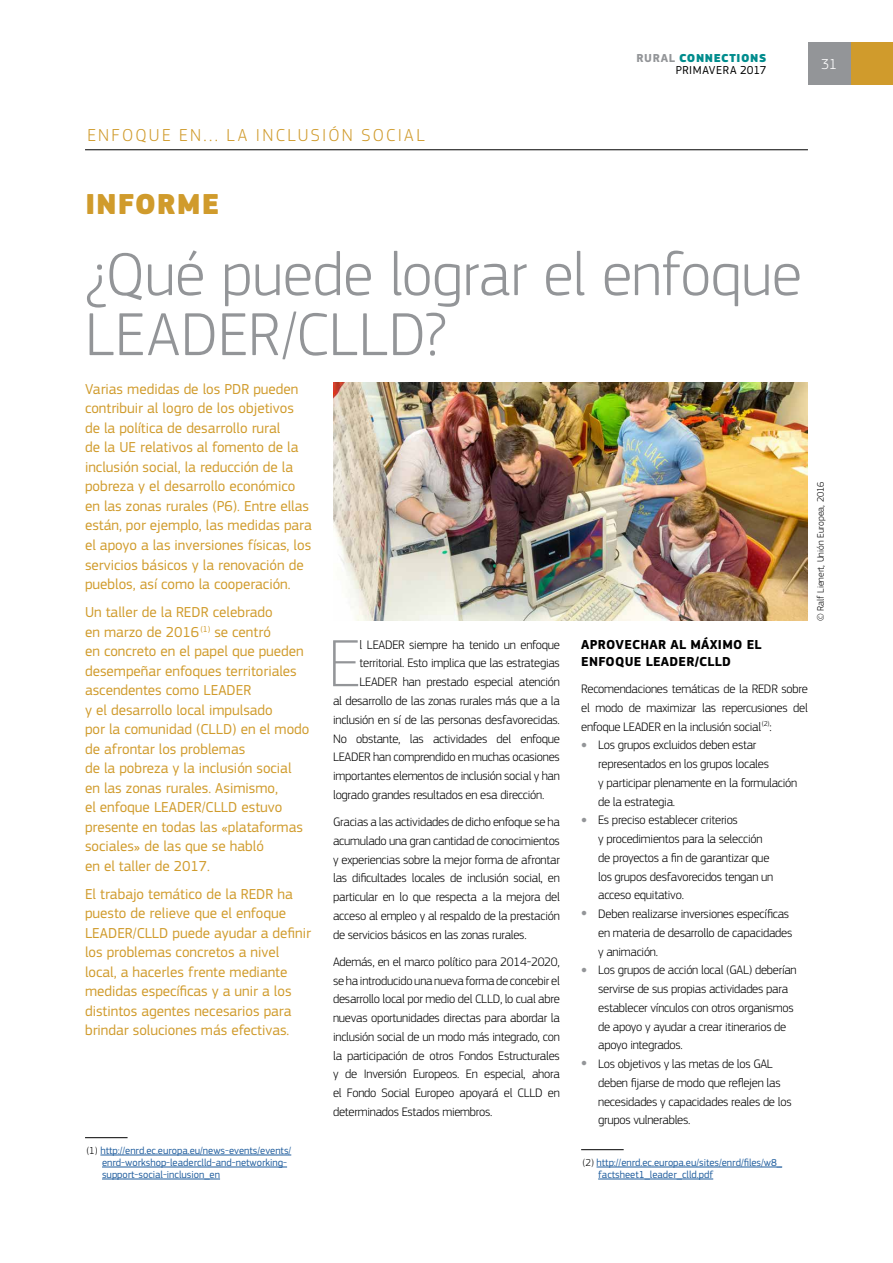
<style>
.page{position:relative;width:893px;height:1263px;background:#fff}
.page>*{position:absolute;margin:0;border:0;box-sizing:border-box;transform-origin:0 0}
.t1{font:100 69.3px "EC Square Sans Pro";color:#939598}
.t2{font:300 63px/60px "EC Square Sans Pro";letter-spacing:.005em;color:#939598}
.t3{font:900 30px "EC Square Sans Pro";letter-spacing:.03em;color:#d09b2c}
.t4{font:300 18px "EC Square Sans Pro";letter-spacing:.125em;color:#d09b2c}
.t5{font:15px/19.5px "EC Square Sans Pro";color:#d09b2c}
.t6{font:300 15px "EC Square Sans Pro";color:#fff}
.t7{font:700 13.5px/16.5px "EC Square Sans Pro";letter-spacing:.02em;color:#000}
.t8{font:300 12.75px/18.8px "EC Square Sans Pro";letter-spacing:-.02em;color:#000}
.t9{font:12px/12px "EC Square Sans Pro";letter-spacing:.04em;color:#000;text-align:right}
.t10{font:10.5px/12px "EC Square Sans Pro";color:#215e9e}
.t11{font:300 9.75px "EC Square Sans Pro";color:#000}
.s1{font-weight:700;color:#939598}
.s2{font-weight:900;color:#008c8d}
.s3{font-weight:900;font-size:13.5px;color:#939598}
.s4{font-weight:300;color:#000}
</style>
<div class="page">
<div style="left:850px;top:43px;width:43px;height:42px;background:#d09b2c"></div>
<hr style="left:85px;top:1137px;width:43px;height:1px;background:#000">
<hr style="left:100px;top:1155px;width:191px;height:1px;background:#215e9e">
<hr style="left:102px;top:1167px;width:185px;height:1px;background:#215e9e">
<hr style="left:102px;top:1179px;width:118px;height:1px;background:#215e9e">
<hr style="left:85px;top:149px;width:723px;height:1px;background:#000">
<hr style="left:581px;top:1149px;width:43px;height:1px;background:#000">
<hr style="left:596px;top:1167px;width:186px;height:1px;background:#215e9e">
<hr style="left:598px;top:1179px;width:115px;height:1px;background:#215e9e">
<img style="left:333px;top:383px;width:475px;height:238px">
<div style="left:808px;top:43px;width:42px;height:42px;background:#939598"></div>
<p class="t9" style="left:637px;top:52px;width:131px"><span class="s1">RURAL</span> <span class="s2">CONNECTIONS<br></span>PRIMAVERA 2017</p>
<p class="t6" style="left:821px;top:56px;width:18px">31</p>
<h3 class="t4" style="left:87px;top:125px;width:339px">ENFOQUE EN... LA INCLUSIÓN SOCIAL</h3>
<h3 class="t3" style="left:85px;top:185px;width:135px">INFORME</h3>
<h2 class="t2" style="left:85px;top:244px;width:718px">¿Qué puede lograr el enfoque<br>LEADER/CLLD?</h2>
<p class="t5" style="left:85px;top:379px;width:228px">Varias medidas de los PDR pueden contribuir al logro de los objetivos de la política de desarrollo rural<br>de la UE relativos al fomento de la inclusión social, la reducción de la pobreza y el desarrollo económico en las zonas rurales (P6). Entre ellas están, por ejemplo, las medidas para el apoyo a las inversiones físicas, los servicios básicos y la renovación de pueblos, así como la cooperación.</p>
<p class="t5" style="left:85px;top:602px;width:226px">Un taller de la REDR celebrado<br>en marzo de 2016<sup>(1)</sup> se centró<br>en concreto en el papel que pueden desempeñar enfoques territoriales ascendentes como LEADER<br>y el desarrollo local impulsado<br>por la comunidad (CLLD) en el modo de afrontar los problemas<br>de la pobreza y la inclusión social en las zonas rurales. Asimismo,<br>el enfoque LEADER/CLLD estuvo presente en todas las «plataformas sociales» de las que se habló<br>en el taller de 2017.</p>
<p class="t5" style="left:85px;top:884px;width:227px">El trabajo temático de la REDR ha puesto de relieve que el enfoque LEADER/CLLD puede ayudar a definir los problemas concretos a nivel local, a hacerles frente mediante medidas específicas y a unir a los distintos agentes necesarios para brindar soluciones más efectivas.</p>
<p class="t7" style="left:581px;top:637px;width:182px">APROVECHAR AL MÁXIMO EL<br>ENFOQUE LEADER/CLLD</p>
<p class="t8" style="left:581px;top:679px;width:228px;text-align:justify">Recomendaciones temáticas de la REDR sobre el modo de maximizar las repercusiones del enfoque LEADER en la inclusión social<sup>(2)</sup>:</p>
<p class="t8" style="left:598px;top:736px;width:201px;text-indent:-17px"><span class="s3">•</span> Los grupos excluidos deben estar representados en los grupos locales<br>y participar plenamente en la formulación de la estrategia.</p>
<p class="t8" style="left:598px;top:811px;width:177px;text-indent:-17px"><span class="s3">•</span> Es preciso establecer criterios<br>y procedimientos para la selección de proyectos a fin de garantizar que los grupos desfavorecidos tengan un acceso equitativo.</p>
<p class="t8" style="left:598px;top:904px;width:196px;text-indent:-17px"><span class="s3">•</span> Deben realizarse inversiones específicas en materia de desarrollo de capacidades y animación.</p>
<p class="t8" style="left:598px;top:961px;width:200px;text-indent:-17px"><span class="s3">•</span> Los grupos de acción local (GAL) deberían servirse de sus propias actividades para establecer vínculos con otros organismos de apoyo y ayudar a crear itinerarios de apoyo integrados.</p>
<p class="t8" style="left:598px;top:1054px;width:195px;text-indent:-17px"><span class="s3">•</span> Los objetivos y las metas de los GAL deben fijarse de modo que reflejen las necesidades y capacidades reales de los grupos vulnerables.</p>
<p class="t10" style="left:598px;top:1156px;width:186px;text-indent:-16px"><span class="s4">(2)</span> http://enrd.ec.europa.eu/sites/enrd/files/w8_ factsheet1_leader_clld.pdf</p>
<h1 class="t1" style="left:328px;top:623px;width:34px">E</h1>
<p class="t8" style="left:360px;top:635px;width:202px">l LEADER siempre ha tenido un enfoque</p>
<p class="t8" style="left:360px;top:654px;width:202px">territorial. Esto implica que las estrategias</p>
<p class="t8" style="left:360px;top:672px;width:202px">LEADER han prestado especial atención</p>
<p class="t8" style="left:333px;top:691px;width:228px">al desarrollo de las zonas rurales más que a la</p>
<p class="t8" style="left:333px;top:710px;width:228px">inclusión en sí de las personas desfavorecidas.</p>
<p class="t8" style="left:333px;top:729px;width:228px">No obstante, las actividades del enfoque</p>
<p class="t8" style="left:333px;top:748px;width:228px">LEADER han comprendido en muchas ocasiones</p>
<p class="t8" style="left:333px;top:766px;width:228px">importantes elementos de inclusión social y han</p>
<p class="t8" style="left:333px;top:785px;width:213px">logrado grandes resultados en esa dirección.</p>
<p class="t8" style="left:333px;top:812px;width:228px;text-align:justify">Gracias a las actividades de dicho enfoque se ha acumulado una gran cantidad de conocimientos y experiencias sobre la mejor forma de afrontar las dificultades locales de inclusión social, en particular en lo que respecta a la mejora del acceso al empleo y al respaldo de la prestación de servicios básicos en las zonas rurales.</p>
<p class="t8" style="left:333px;top:952px;width:228px;text-align:justify">Además, en el marco político para 2014-2020, se ha introducido una nueva forma de concebir el desarrollo local por medio del CLLD, lo cual abre nuevas oportunidades directas para abordar la inclusión social de un modo más integrado, con la participación de otros Fondos Estructurales y de Inversión Europeos. En especial, ahora el Fondo Social Europeo apoyará el CLLD en determinados Estados miembros.</p>
<p class="t10" style="left:102px;top:1144px;width:191px;text-indent:-16px"><span class="s4">(1)</span> http://enrd.ec.europa.eu/news-events/events/ enrd-workshop-leaderclld-and-networking&shy;support-social-inclusion_en</p>
<p class="t11" style="left:815px;top:621px;width:141px;rotate:-90deg">© Ralf Lienert, Unión Europea, 2016</p>
</div>
